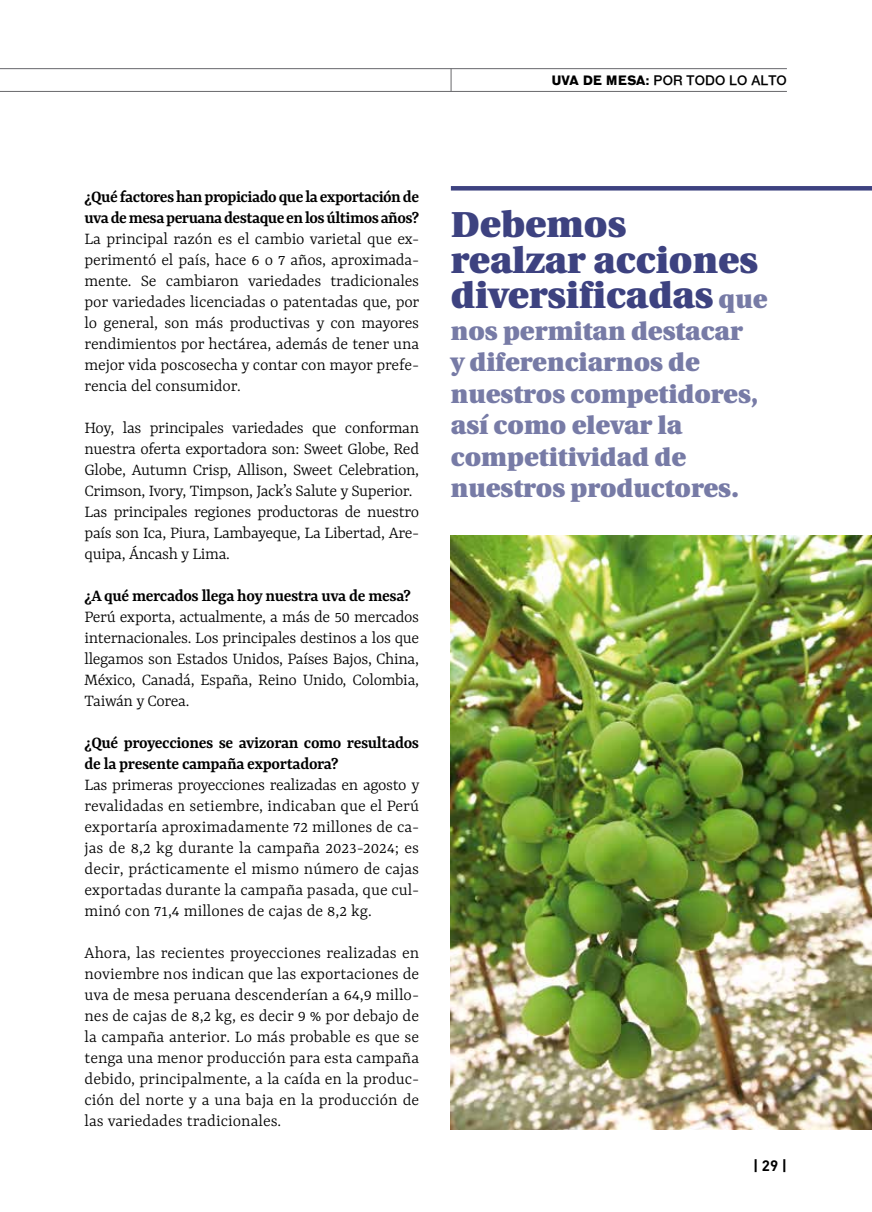
<style>
.page{position:relative;width:872px;height:1212px;background:#fff}
.page>*{position:absolute;margin:0;border:0;box-sizing:border-box;transform-origin:0 0}
.t1{font:900 36px/35.7px "Utopia";color:#3d4280}
.t2{font:900 25.05px/31.5px "Utopia";color:#777ba6}
.t3{font:300 18px/21px "Rasa";letter-spacing:-.02em;color:#000;text-align:justify}
.t4{font:600 18px/21px "Rasa";letter-spacing:-.03em;color:#000}
.t5{font:700 15px "DIN Pro";color:#000}
.t6{font:500 13.5px "Helvetica Neue";letter-spacing:.01em;color:#000}
.s1{font-family:"AG Old Face";font-weight:700}
.s2{font-size:25.05px;color:#777ba6}
</style>
<div class="page">
<hr style="left:0;top:91px;width:787px;height:1px;background:#67676b">
<hr style="left:0;top:68px;width:787px;height:1px;background:#67676b">
<svg style="left:451px;top:68px;width:1px;height:23px"></svg>
<div style="left:451px;top:186px;width:421px;height:5px;background:#3d4280"></div>
<img style="left:450px;top:535px;width:422px;height:594px">
<p class="t6" style="left:552px;top:72px;width:237px"><span class="s1">UVA DE MESA:</span> POR TODO LO ALTO</p>
<p class="t4" style="left:85px;top:187px;width:336px">¿Qué factores han propiciado que la exportación de uva de mesa peruana destaque en los últimos años?</p>
<p class="t3" style="left:85px;top:229px;width:336px">La principal razón es el cambio varietal que ex&shy;perimentó el país, hace 6 o 7 años, aproximada&shy;mente. Se cambiaron variedades tradicionales por variedades licenciadas o patentadas que, por lo general, son más productivas y con mayores rendimientos por hectárea, además de tener una mejor vida poscosecha y contar con mayor prefe&shy;rencia del consumidor.</p>
<p class="t3" style="left:85px;top:418px;width:336px;text-align:left">Hoy, las principales variedades que conforman nuestra oferta exportadora son: Sweet Globe, Red Globe, Autumn Crisp, Allison, Sweet Celebration, Crimson, Ivory, Timpson, Jack’s Salute y Superior.<br>Las principales regiones productoras de nuestro país son Ica, Piura, Lambayeque, La Libertad, Are&shy;quipa, Áncash y Lima.</p>
<p class="t4" style="left:85px;top:586px;width:328px">¿A qué mercados llega hoy nuestra uva de mesa?</p>
<p class="t3" style="left:85px;top:607px;width:336px">Perú exporta, actualmente, a más de 50 mercados internacionales. Los principales destinos a los que llegamos son Estados Unidos, Países Bajos, China, México, Canadá, España, Reino Unido, Colombia, Taiwán y Corea.</p>
<p class="t4" style="left:85px;top:733px;width:336px">¿Qué proyecciones se avizoran como resultados de la presente campaña exportadora?</p>
<p class="t3" style="left:85px;top:775px;width:336px">Las primeras proyecciones realizadas en agosto y revalidadas en setiembre, indicaban que el Perú exportaría aproximadamente 72 millones de ca&shy;jas de 8,2 kg durante la campaña 2023-2024; es decir, prácticamente el mismo número de cajas exportadas durante la campaña pasada, que cul&shy;minó con 71,4 millones de cajas de 8,2 kg.</p>
<p class="t3" style="left:85px;top:943px;width:336px">Ahora, las recientes proyecciones realizadas en noviembre nos indican que las exportaciones de uva de mesa peruana descenderían a 64,9 millo&shy;nes de cajas de 8,2 kg, es decir 9 % por debajo de la campaña anterior. Lo más probable es que se tenga una menor producción para esta campaña debido, principalmente, a la caída en la produc&shy;ción del norte y a una baja en la producción de las variedades tradicionales.</p>
<h1 class="t1" style="left:451px;top:207px;width:318px">Debemos realzar acciones diversificadas <span class="s2">que</span></h1>
<h2 class="t2" style="left:451px;top:316px;width:309px">nos permitan destacar y diferenciarnos de nuestros competidores, así como elevar la competitividad de nuestros productores.</h2>
<p class="t5" style="left:753px;top:1156px;width:35px">| 29 |</p>
</div>
